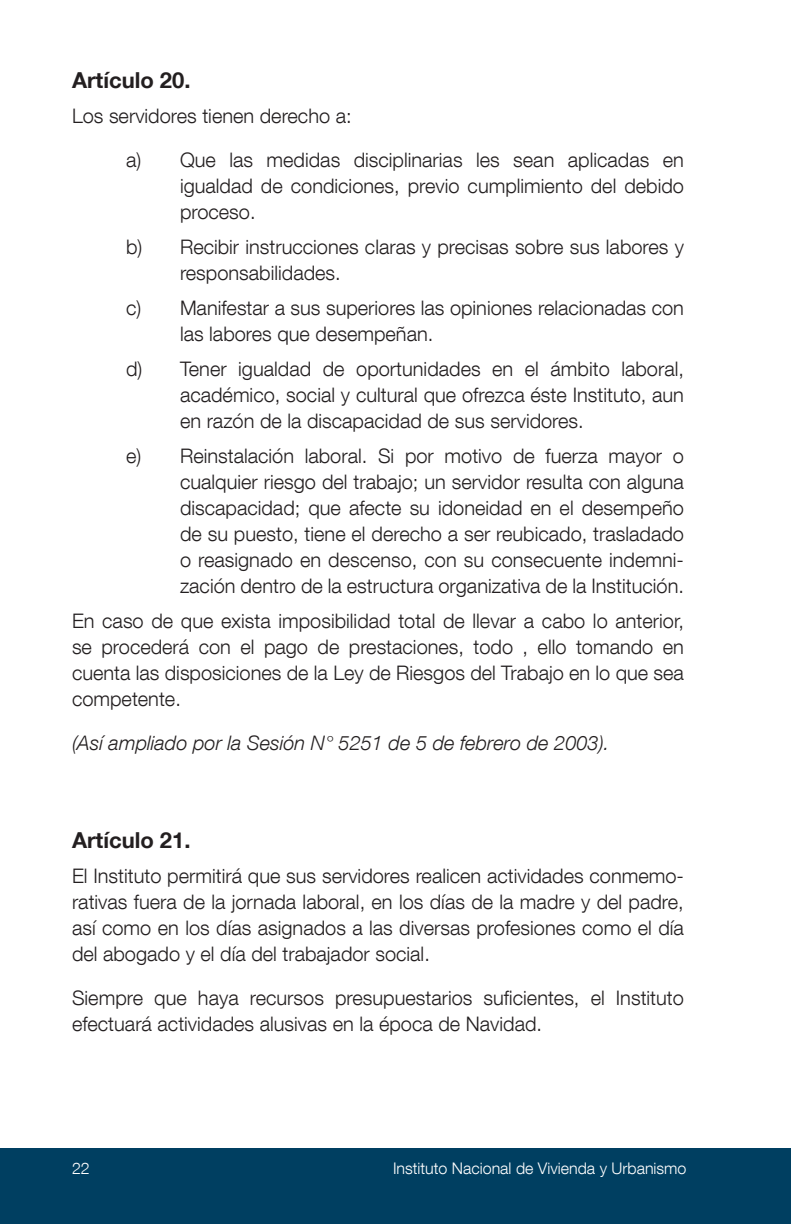
<style>
.page{position:relative;width:792px;height:1224px;background:#fff}
.page>*{position:absolute;margin:0;border:0;box-sizing:border-box;transform-origin:0 0}
.t1{font:700 22px "Helvetica Neue LT Com";color:#231f20}
.t2{font:300 20px/26px "Helvetica Neue LT Com";color:#231f20;text-align:justify}
.t3{font:italic 300 20px "Helvetica Neue LT Com";color:#231f20}
.t4{font:300 16px "Helvetica Neue LT Com";color:#fff}
</style>
<div class="page">
<div style="left:0;top:1149px;width:791px;height:75px;background:#003f61"></div>
<p class="t1" style="left:72px;top:66px;width:120px">Artículo 20.</p>
<p class="t2" style="left:72px;top:102px;width:281px">Los servidores tienen derecho a:</p>
<p class="t2" style="left:180px;top:146px;width:506px;text-indent:-54px">a) Que las medidas disciplinarias les sean aplicadas en igualdad de condiciones, previo cumplimiento del debido proceso.</p>
<p class="t2" style="left:180px;top:233px;width:505px;text-indent:-54px">b) Recibir instrucciones claras y precisas sobre sus labores y responsabilidades.</p>
<p class="t2" style="left:180px;top:294px;width:505px;text-indent:-54px">c) Manifestar a sus superiores las opiniones relacionadas con las labores que desempeñan.</p>
<p class="t2" style="left:180px;top:355px;width:506px;text-indent:-54px">d) Tener igualdad de oportunidades en el ámbito laboral, académico, social y cultural que ofrezca éste Instituto, aun en razón de la discapacidad de sus servidores.</p>
<p class="t2" style="left:180px;top:442px;width:506px;text-indent:-54px">e) Reinstalación laboral. Si por motivo de fuerza mayor o cualquier riesgo del trabajo; un servidor resulta con alguna discapacidad; que afecte su idoneidad en el desempeño de su puesto, tiene el derecho a ser reubicado, trasladado o reasignado en descenso, con su consecuente indemni&shy;zación dentro de la estructura organizativa de la Institución.</p>
<p class="t2" style="left:72px;top:607px;width:614px">En caso de que exista imposibilidad total de llevar a cabo lo anterior, se procederá con el pago de prestaciones, todo , ello tomando en cuenta las disposiciones de la Ley de Riesgos del Trabajo en lo que sea competente.</p>
<p class="t3" style="left:72px;top:731px;width:539px">(Así ampliado por la Sesión N° 5251 de 5 de febrero de 2003).</p>
<p class="t1" style="left:72px;top:826px;width:120px">Artículo 21.</p>
<p class="t2" style="left:72px;top:862px;width:613px">El Instituto permitirá que sus servidores realicen actividades conmemo&shy;rativas fuera de la jornada laboral, en los días de la madre y del padre, así como en los días asignados a las diversas profesiones como el día del abogado y el día del trabajador social.</p>
<p class="t2" style="left:72px;top:984px;width:614px">Siempre que haya recursos presupuestarios suficientes, el Instituto efectuará actividades alusivas en la época de Navidad.</p>
<p class="t4" style="left:72px;top:1159px;width:19px">22</p>
<p class="t4" style="left:393px;top:1159px;width:295px">Instituto Nacional de Vivienda y Urbanismo</p>
</div>
